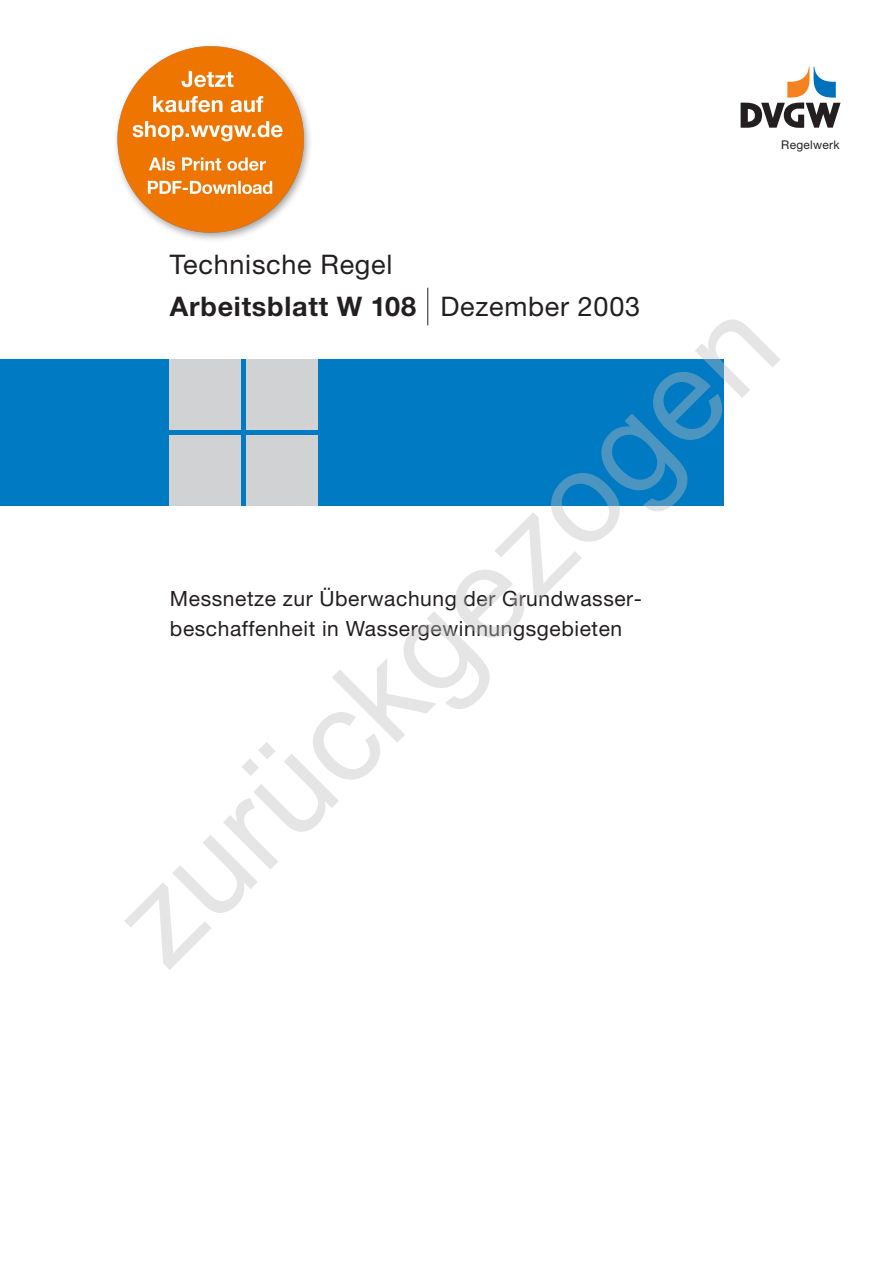
<style>
.page{position:relative;width:893px;height:1263px;background:#fff}
.page>*{position:absolute;margin:0;border:0;box-sizing:border-box;transform-origin:0 0}
.t1{font:129px "Arial";color:rgb(191 191 191/.4)}
.t2{font:27px/42px "Helvetica Neue";letter-spacing:.03em;color:#231f20}
.t3{font:21px/30px "Helvetica Neue";letter-spacing:.03em;color:#231f20}
.t4{font:12px "Helvetica Neue";letter-spacing:.02em;color:#231f20}
.s1{font-weight:700}
</style>
<div class="page">
<div style="left:0;top:359px;width:723px;height:147px;background:#007ac2"></div>
<svg style="left:740px;top:67px;width:100px;height:61px"></svg>
<hr style="left:427px;top:288px;width:1px;height:37px;background:#231f20">
<div style="left:170px;top:359px;width:71px;height:71px;background:#d1d2d4"></div>
<div style="left:246px;top:359px;width:71px;height:71px;background:#d1d2d4"></div>
<div style="left:170px;top:435px;width:71px;height:71px;background:#d1d2d4"></div>
<div style="left:246px;top:435px;width:71px;height:71px;background:#d1d2d4"></div>
<img style="left:115px;top:45px;width:195px;height:195px">
<p class="t4" style="left:781px;top:140px;width:60px">Regelwerk</p>
<p class="t2" style="left:170px;top:246px;width:471px">Technische Regel<br><span class="s1">Arbeitsblatt W 108</span> Dezember 2003</p>
<h1 class="t1" style="left:73px;top:877px;width:876px;rotate:-45deg">zurückgezogen</h1>
<p class="t3" style="left:170px;top:586px;width:473px">Messnetze zur Überwachung der Grundwasser&shy;beschaffenheit in Wassergewinnungsgebieten</p>
</div>
